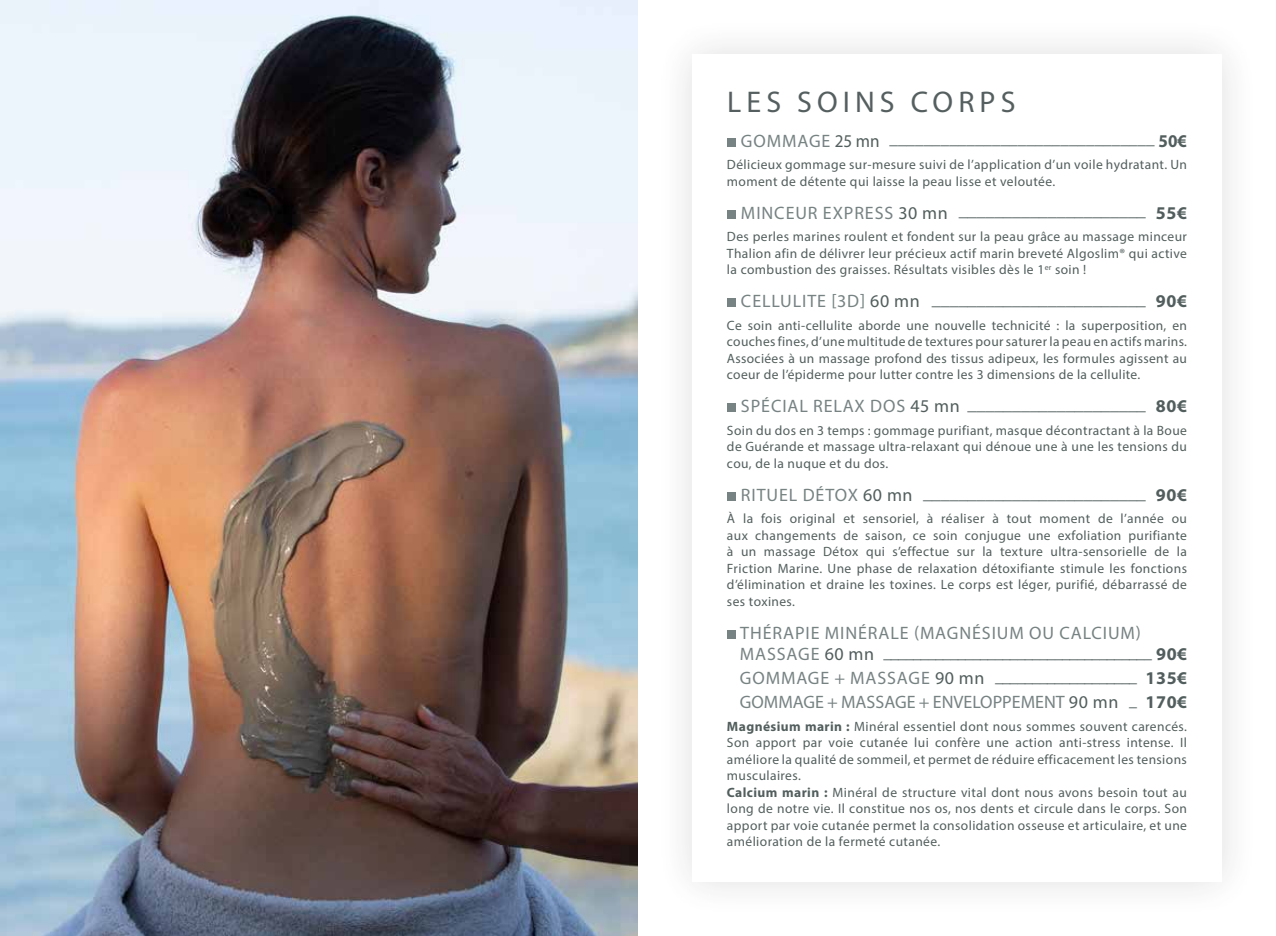
<style>
.page{position:relative;width:1276px;height:936px;background:#fff}
.page>*{position:absolute;margin:0;border:0;box-sizing:border-box;transform-origin:0 0}
.t1{font:30px "Myriad Pro";letter-spacing:.17em;color:#565f5f}
.t2{font:18px "Myriad Pro";letter-spacing:.05em;color:#525e5d}
.t3{font:18px/18.8px "Myriad Pro";letter-spacing:.04em;color:#778282}
.t4{font:18px "Myriad Pro";letter-spacing:.05em;color:#525e5d;scale:.95 1}
.t5{font:18px/24px "Myriad Pro";color:#778282;text-align:right}
.t6{font:700 18px "Myriad Pro";letter-spacing:.03em;color:#525e5d}
.t7{font:700 18px "Myriad Pro";letter-spacing:.03em;color:#525e5d;scale:.95 1}
.t8{font:13.5px/16.5px "Myriad Pro";letter-spacing:.03em;color:#525e5d;text-align:justify}
.s1{color:#778282}
.s2{color:#525e5d}
.s3{font-weight:700;color:#525e5d}
.s4{font-weight:700}
</style>
<div class="page">
<div style="left:652px;top:15px;width:609px;height:906px;background:#fbfbfb"></div>
<div style="left:692px;top:54px;width:530px;height:827px;background:#fff"></div>
<div style="left:727px;top:138px;width:9px;height:9px;background:#778282"></div>
<div style="left:727px;top:210px;width:9px;height:9px;background:#778282"></div>
<div style="left:727px;top:298px;width:9px;height:9px;background:#778282"></div>
<div style="left:727px;top:403px;width:9px;height:9px;background:#778282"></div>
<div style="left:727px;top:492px;width:9px;height:9px;background:#778282"></div>
<div style="left:727px;top:630px;width:9px;height:9px;background:#778282"></div>
<img style="left:0;top:0;width:638px;height:935px">
<h1 class="t1" style="left:727px;top:83px;width:290px">LES SOINS CORPS</h1>
<h2 class="t4" style="left:741px;top:127px;width:160px"><span class="s1">GOMMAGE</span> 25 mn ________________________________</h2>
<h2 class="t7" style="left:1158px;top:129px;width:31px">50€</h2>
<p class="t8" style="left:727px;top:156px;width:461px">Délicieux gommage sur-mesure suivi de l’application d’un voile hydratant. Un moment de détente qui laisse la peau lisse et veloutée.</p>
<h2 class="t2" style="left:741px;top:199px;width:222px"><span class="s1">MINCEUR EXPRESS</span> 30 mn ______________________</h2>
<h2 class="t6" style="left:1156px;top:201px;width:33px">55€</h2>
<p class="t8" style="left:727px;top:228px;width:461px">Des perles marines roulent et fondent sur la peau grâce au massage minceur Thalion afin de délivrer leur précieux actif marin breveté Algoslim® qui active la combustion des graisses. Résultats visibles dès le 1<sup>er</sup> soin !</p>
<h2 class="t2" style="left:741px;top:288px;width:194px"><span class="s1">CELLULITE [3D]</span> 60 mn _________________________</h2>
<h2 class="t6" style="left:1156px;top:289px;width:33px">90€</h2>
<p class="t8" style="left:727px;top:317px;width:461px">Ce soin anti-cellulite aborde une nouvelle technicité : la superposition, en couches fines, d’une multitude de textures pour saturer la peau en actifs marins.<br>Associées à un massage profond des tissus adipeux, les formules agissent au coeur de l’épiderme pour lutter contre les 3 dimensions de la cellulite.</p>
<h2 class="t2" style="left:741px;top:393px;width:234px"><span class="s1">SPÉCIAL RELAX DOS</span> 45 mn _____________________</h2>
<h2 class="t6" style="left:1156px;top:394px;width:33px">80€</h2>
<p class="t8" style="left:727px;top:422px;width:461px">Soin du dos en 3 temps : gommage purifiant, masque décontractant à la Boue de Guérande et massage ultra-relaxant qui dénoue une à une les tensions du cou, de la nuque et du dos.</p>
<h2 class="t2" style="left:741px;top:481px;width:187px"><span class="s1">RITUEL DÉTOX</span> 60 mn __________________________</h2>
<h2 class="t6" style="left:1156px;top:483px;width:33px">90€</h2>
<p class="t8" style="left:727px;top:510px;width:461px">À la fois original et sensoriel, à réaliser à tout moment de l’année ou aux changements de saison, ce soin conjugue une exfoliation purifiante à un massage Détox qui s’effectue sur la texture ultra-sensorielle de la Friction Marine. Une phase de relaxation détoxifiante stimule les fonctions d’élimination et draine les toxines. Le corps est léger, purifié, débarrassé de ses toxines.</p>
<h2 class="t3" style="left:740px;top:623px;width:403px">THÉRAPIE MINÉRALE (MAGNÉSIUM OU CALCIUM)<br>MASSAGE <span class="s2">60 mn_____________________________________</span></h2>
<h2 class="t6" style="left:1156px;top:642px;width:33px">90€</h2>
<h2 class="t2" style="left:740px;top:664px;width:257px"><span class="s1">GOMMAGE + MASSAGE</span> 90 mn____________________</h2>
<h2 class="t5" style="left:740px;top:665px;width:449px"><span class="s3">135€<br></span>GOMMAGE + MASSAGE + ENVELOPPEMENT <span class="s2">90 mn __</span> <span class="s3">170€</span></h2>
<p class="t8" style="left:727px;top:717px;width:461px;text-align:left"><span class="s4">Magnésium marin :</span> Minéral essentiel dont nous sommes souvent carencés.<br>Son apport par voie cutanée lui confère une action anti-stress intense. Il améliore la qualité de sommeil, et permet de réduire efficacement les tensions musculaires.<br><span class="s4">Calcium marin :</span> Minéral de structure vital dont nous avons besoin tout au long de notre vie. Il constitue nos os, nos dents et circule dans le corps. Son apport par voie cutanée permet la consolidation osseuse et articulaire, et une amélioration de la fermeté cutanée.</p>
</div>
